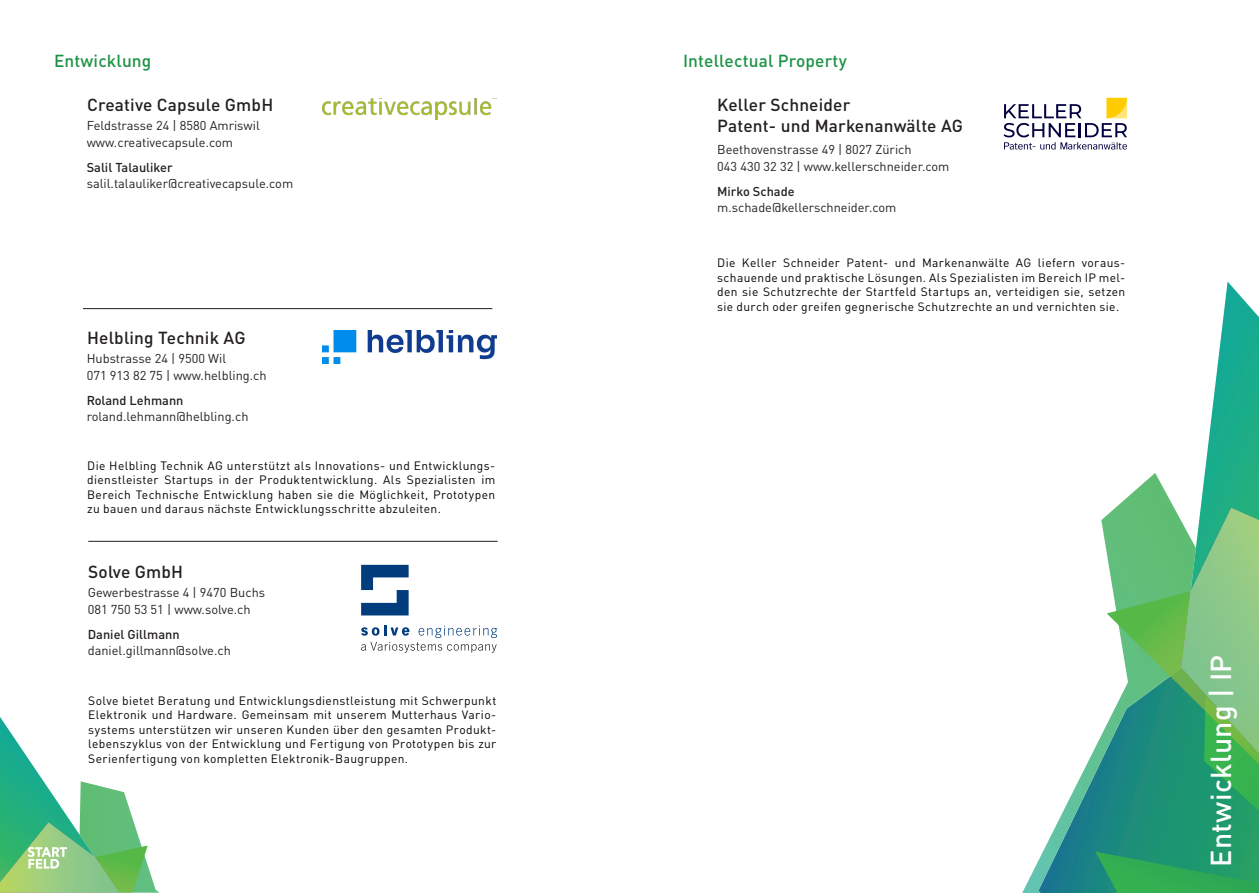
<style>
.page{position:relative;width:1259px;height:893px;background:#fff}
.page>*{position:absolute;margin:0;border:0;box-sizing:border-box;transform-origin:0 0}
.Untertitel_Vorderseite{font:500 28.5px "DIN Pro";letter-spacing:.01em;color:#fff}
.t1{font:500 17.25px/21px "DIN Pro";letter-spacing:.01em;color:#231f20}
.t2{font:500 17.25px "DIN Pro";letter-spacing:.01em;color:#1d9346}
.Lauftext{font:12.75px/16.5px "DIN Pro";color:#231f20}
.Haupttitel_Vorderseite{font:12px/14.4px "DIN Pro";letter-spacing:.03em;color:#030303;text-align:justify}
.s1{font-weight:500}
</style>
<div class="page">
<svg style="left:1196px;top:811px;width:63px;height:40px;background:#209b6a"></svg>
<svg style="left:1022px;top:516px;width:174px;height:377px"></svg>
<svg style="left:1106px;top:282px;width:153px;height:529px"></svg>
<svg style="left:1057px;top:851px;width:202px;height:42px;background:#269b67"></svg>
<svg style="left:361px;top:565px;width:47px;height:50px"></svg>
<svg style="left:361px;top:625px;width:136px;height:28px"></svg>
<hr style="left:88px;top:541px;width:409px;height:1px;background:#231f20">
<img style="left:322px;top:98px;width:174px;height:21px">
<hr style="left:83px;top:308px;width:409px;height:1px;background:#231f20">
<svg style="left:1003px;top:98px;width:123px;height:52px"></svg>
<img style="left:322px;top:331px;width:174px;height:33px">
<svg style="left:0;top:717px;width:160px;height:176px"></svg>
<img style="left:26px;top:846px;width:44px;height:25px">
<p class="t2" style="left:54px;top:48px;width:99px">Entwicklung</p>
<p class="t1" style="left:87px;top:93px;width:188px">Creative Capsule GmbH</p>
<p class="Lauftext" style="left:87px;top:117px;width:175px">Feldstrasse 24 | 8580 Amriswil www.creativecapsule.com</p>
<p class="Lauftext" style="left:87px;top:158px;width:208px"><span class="s1">Salil Talauliker </span>salil.talauliker@creativecapsule.com</p>
<p class="t1" style="left:87px;top:326px;width:160px">Helbling Technik AG</p>
<p class="Lauftext" style="left:87px;top:350px;width:181px">Hubstrasse 24 | 9500 Wil<br>071 913 82 75 | www.helbling.ch</p>
<p class="Lauftext" style="left:87px;top:391px;width:163px"><span class="s1">Roland Lehmann </span>roland.lehmann@helbling.ch</p>
<p class="Haupttitel_Vorderseite" style="left:87px;top:457px;width:410px">Die Helbling Technik AG unterstützt als Innovations- und Entwicklungs&shy;dienstleister Startups in der Produktentwicklung. Als Spezialisten im Bereich Technische Entwicklung haben sie die Möglichkeit, Prototypen zu bauen und daraus nächste Entwicklungsschritte abzuleiten.</p>
<p class="t1" style="left:88px;top:560px;width:96px">Solve GmbH</p>
<p class="Lauftext" style="left:88px;top:583px;width:179px">Gewerbestrasse 4 | 9470 Buchs<br>081 750 53 51 | www.solve.ch</p>
<p class="Lauftext" style="left:88px;top:625px;width:145px"><span class="s1">Daniel Gillmann </span>daniel.gillmann@solve.ch</p>
<p class="Haupttitel_Vorderseite" style="left:88px;top:693px;width:410px">Solve bietet Beratung und Entwicklungsdienstleistung mit Schwerpunkt Elektronik und Hardware. Gemeinsam mit unserem Mutterhaus Vario&shy;systems unterstützen wir unseren Kunden über den gesamten Produkt&shy;lebenszyklus von der Entwicklung und Fertigung von Prototypen bis zur Serienfertigung von kompletten Elektronik-Baugruppen.</p>
<p class="t2" style="left:683px;top:48px;width:165px">Intellectual Property</p>
<p class="t1" style="left:717px;top:93px;width:247px">Keller Schneider<br>Patent- und Markenanwälte AG</p>
<p class="Lauftext" style="left:717px;top:141px;width:234px">Beethovenstrasse 49 | 8027 Zürich<br>043 430 32 32 | www.kellerschneider.com</p>
<p class="Lauftext" style="left:717px;top:182px;width:181px"><span class="s1">Mirko Schade </span>m.schade@kellerschneider.com</p>
<p class="Haupttitel_Vorderseite" style="left:717px;top:255px;width:410px">Die Keller Schneider Patent- und Markenanwälte AG liefern voraus&shy;schauende und praktische Lösungen. Als Spezialisten im Bereich IP mel&shy;den sie Schutzrechte der Startfeld Startups an, verteidigen sie, setzen sie durch oder greifen gegnerische Schutzrechte an und vernichten sie.</p>
<p class="Untertitel_Vorderseite" style="left:1198px;top:867px;width:213px;rotate:-90deg">Entwicklung | IP</p>
</div>
